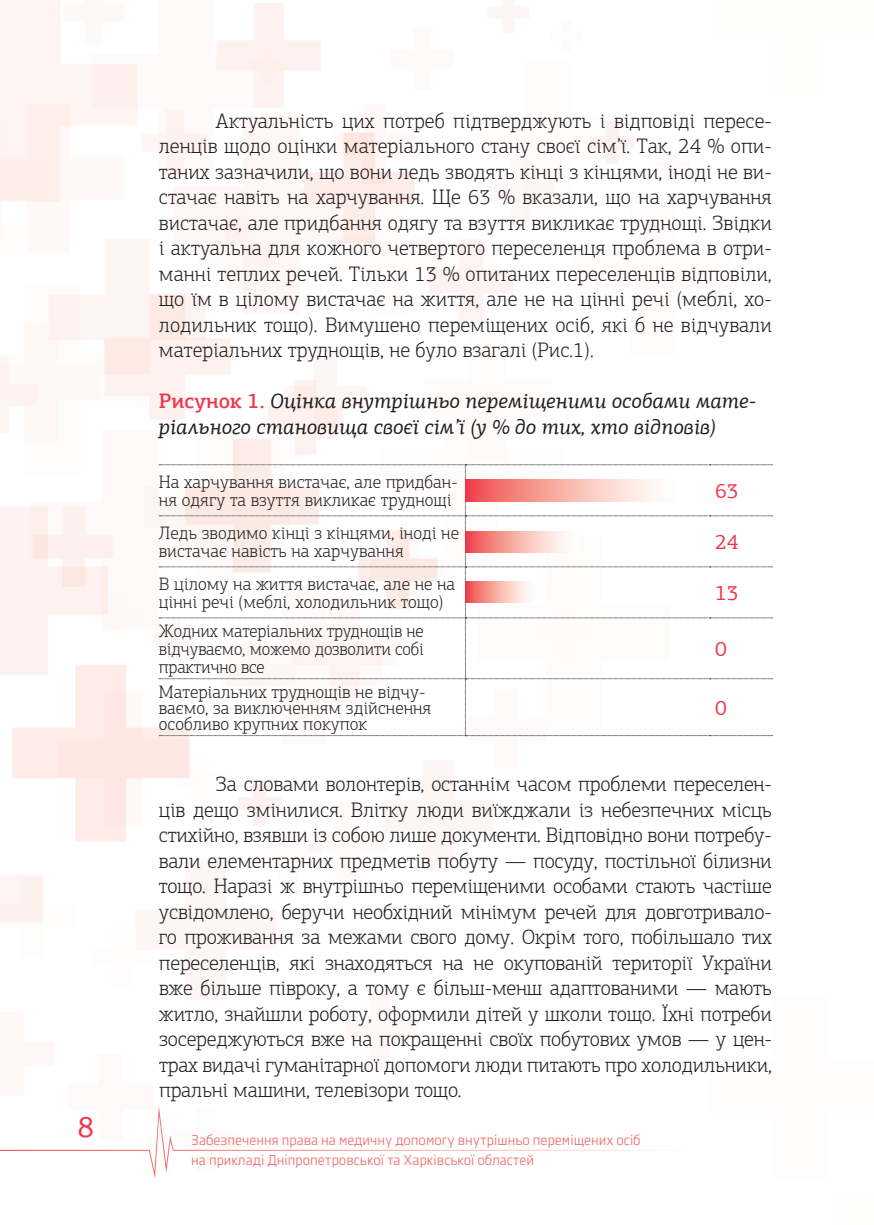
<style>
.page{position:relative;width:874px;height:1225px;background:#fff}
.page>*{position:absolute;margin:0;border:0;box-sizing:border-box;transform-origin:0 0}
.t1{font:30px "PF Agora Slab Pro";color:#ee354b}
.t2{font:300 21px/25.6px "PF Agora Slab Pro";letter-spacing:-.01em;color:#231f20;text-align:justify}
.t3{font:italic 21px/25.6px "PF Agora Slab Pro";color:#231f20}
.t4{font:21px "PF Agora Slab Pro";color:#ee354b}
.t5{font:300 18px/18px "PF Agora Slab Pro";color:#231f20}
.t6{font:14px/20px "Swedbank Sans";color:#f16865}
.s1{font-weight:500;font-style:normal;color:#ee354b}
</style>
<div class="page">
<svg style="left:0;top:1106px;width:684px;height:72px"></svg>
<svg style="left:159px;top:464px;width:613px;height:272px"></svg>
<svg style="left:465px;top:480px;width:216px;height:21px"></svg>
<svg style="left:465px;top:531px;width:114px;height:21px"></svg>
<svg style="left:465px;top:581px;width:71px;height:21px"></svg>
<h1 class="t1" style="left:78px;top:1114px;width:18px">8</h1>
<p class="t2" style="left:159px;top:110px;width:614px;text-indent:57px">Актуальність цих потреб підтверджують і відповіді пересе&shy;ленців щодо оцінки матеріального стану своєї сім’ї. Так, 24 % опи&shy;таних зазначили, що вони ледь зводять кінці з кінцями, іноді не ви&shy;стачає навіть на харчування. Ще 63 % вказали, що на харчування вистачає, але придбання одягу та взуття викликає труднощі. Звідки і актуальна для кожного четвертого переселенця проблема в отри&shy;манні теплих речей. Тільки 13 % опитаних переселенців відповіли, що їм в цілому вистачає на життя, але не на цінні речі (меблі, хо&shy;лодильник тощо). Вимушено переміщених осіб, які б не відчували матеріальних труднощів, не було взагалі (Рис.1).</p>
<p class="t3" style="left:159px;top:390px;width:598px"><span class="s1">Рисунок 1.</span> Оцінка внутрішньо переміщеними особами мате&shy;ріального становища своєї сім’ї (у % до тих, хто відповів)</p>
<p class="t5" style="left:159px;top:474px;width:300px">На харчування вистачає, але придбан&shy;ня одягу та взуття викликає труднощі</p>
<p class="t4" style="left:714px;top:482px;width:25px">63</p>
<p class="t5" style="left:159px;top:525px;width:301px">Ледь зводимо кінці з кінцями, іноді не вистачає навість на харчування</p>
<p class="t4" style="left:714px;top:533px;width:25px">24</p>
<p class="t5" style="left:159px;top:576px;width:298px">В цілому на життя вистачає, але не на цінні речі (меблі, холодильник тощо)</p>
<p class="t4" style="left:714px;top:584px;width:25px">13</p>
<p class="t5" style="left:159px;top:623px;width:266px;text-align:justify">Жодних матеріальних труднощів не відчуваємо, можемо дозволити собі практично все</p>
<p class="t4" style="left:714px;top:640px;width:13px">0</p>
<p class="t5" style="left:159px;top:685px;width:274px;line-height:16px">Матеріальних труднощів не відчу&shy;ваємо, за виключенням здійснення особливо крупних покупок</p>
<p class="t4" style="left:714px;top:699px;width:13px">0</p>
<p class="t2" style="left:159px;top:773px;width:614px;text-indent:57px">За словами волонтерів, останнім часом проблеми переселен&shy;ців дещо змінилися. Влітку люди виїжджали із небезпечних місць стихійно, взявши із собою лише документи. Відповідно вони потребу&shy;вали елементарних предметів побуту — посуду, постільної білизни тощо. Наразі ж внутрішньо переміщеними особами стають частіше усвідомлено, беручи необхідний мінімум речей для довготривало&shy;го проживання за межами свого дому. Окрім того, побільшало тих переселенців, які знаходяться на не окупованій території України вже більше півроку, а тому є більш-менш адаптованими — мають житло, знайшли роботу, оформили дітей у школи тощо. Їхні потреби зосереджуються вже на покращенні своїх побутових умов — у цен&shy;трах видачі гуманітарної допомоги люди питають про холодильники, пральні машини, телевізори тощо.</p>
<p class="t6" style="left:191px;top:1131px;width:450px">Забезпечення права на медичну допомогу внутрішньо переміщених осіб на прикладі Дніпропетровської та Харківської областей</p>
</div>
